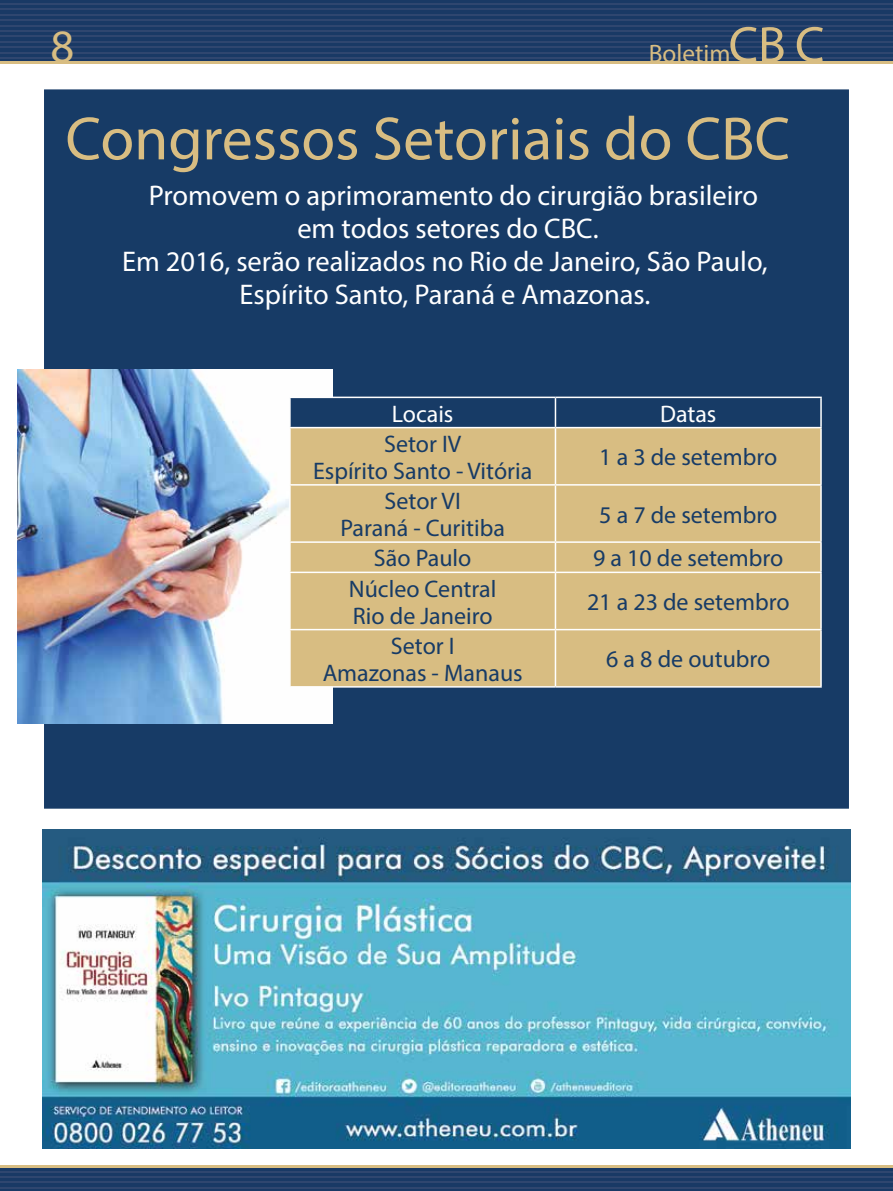
<style>
.page{position:relative;width:893px;height:1191px;background:#fff}
.page>*{position:absolute;margin:0;border:0;box-sizing:border-box;transform-origin:0 0}
.t1{font:61.5px "Myriad Pro";color:#d8bd82}
.t2{font:46.5px "Myriad Pro";color:#d8bd82}
.t3{font:28.5px/33px "Myriad Pro";color:#fff;text-align:center}
.t4{font:25.35px "Myriad Pro";color:#d8bd82}
.t5{font:24px/27px "Myriad Pro";color:#173b66;text-align:center}
.t6{font:24px "Myriad Pro";color:#fff}
.s1{font-size:50.85px}
</style>
<div class="page">
<div style="left:0;top:0;width:893px;height:62px;background:#193965"></div>
<hr style="left:0;top:3px;width:893px;height:2px;background:#2f466f">
<hr style="left:0;top:9px;width:893px;height:1px;background:#2f466f">
<hr style="left:0;top:14px;width:893px;height:2px;background:#2f466f">
<hr style="left:0;top:19px;width:893px;height:2px;background:#2f466f">
<hr style="left:0;top:25px;width:893px;height:1px;background:#2f466f">
<hr style="left:0;top:30px;width:893px;height:2px;background:#2f466f">
<hr style="left:0;top:36px;width:893px;height:1px;background:#2f466f">
<hr style="left:0;top:41px;width:893px;height:2px;background:#2f466f">
<hr style="left:0;top:47px;width:893px;height:1px;background:#2f466f">
<hr style="left:0;top:52px;width:893px;height:1px;background:#2f466f">
<hr style="left:0;top:57px;width:893px;height:2px;background:#2f466f">
<hr style="left:0;top:62px;width:893px;height:2px;background:#d8bd82">
<svg style="left:0;top:1167px;width:893px;height:24px;background:#274268"></svg>
<hr style="left:0;top:1187px;width:893px;height:1px;background:#2f466f">
<hr style="left:0;top:1181px;width:893px;height:2px;background:#2f466f">
<hr style="left:0;top:1176px;width:893px;height:1px;background:#2f466f">
<hr style="left:0;top:1170px;width:893px;height:2px;background:#2f466f">
<hr style="left:0;top:1165px;width:893px;height:2px;background:#d8bd82">
<div style="left:42px;top:88px;width:808px;height:722px;background:#173b66"></div>
<img style="left:43px;top:829px;width:807px;height:319px">
<img style="left:17px;top:369px;width:315px;height:354px">
<svg style="left:291px;top:428px;width:529px;height:258px;background:#d8be84"></svg>
<hr style="left:289px;top:396px;width:266px;height:2px;background:#fff">
<hr style="left:289px;top:398px;width:2px;height:29px;background:#fff">
<hr style="left:555px;top:396px;width:267px;height:2px;background:#fff">
<svg style="left:290px;top:397px;width:530px;height:30px"></svg>
<hr style="left:820px;top:398px;width:2px;height:29px;background:#fff">
<hr style="left:289px;top:427px;width:266px;height:1px;background:#fff">
<hr style="left:289px;top:428px;width:2px;height:56px;background:#fff">
<hr style="left:555px;top:427px;width:267px;height:1px;background:#fff">
<hr style="left:555px;top:428px;width:1px;height:56px;background:#fff">
<hr style="left:820px;top:428px;width:2px;height:56px;background:#fff">
<hr style="left:289px;top:484px;width:266px;height:1px;background:#fff">
<hr style="left:289px;top:485px;width:2px;height:56px;background:#fff">
<hr style="left:555px;top:484px;width:267px;height:1px;background:#fff">
<hr style="left:555px;top:485px;width:1px;height:56px;background:#fff">
<hr style="left:820px;top:485px;width:2px;height:56px;background:#fff">
<hr style="left:289px;top:541px;width:266px;height:2px;background:#fff">
<hr style="left:289px;top:543px;width:2px;height:28px;background:#fff">
<hr style="left:555px;top:541px;width:267px;height:2px;background:#fff">
<svg style="left:555px;top:543px;width:1px;height:28px"></svg>
<hr style="left:820px;top:543px;width:2px;height:28px;background:#fff">
<hr style="left:289px;top:571px;width:266px;height:2px;background:#fff">
<hr style="left:289px;top:573px;width:2px;height:56px;background:#fff">
<hr style="left:555px;top:571px;width:267px;height:2px;background:#fff">
<hr style="left:555px;top:573px;width:1px;height:56px;background:#fff">
<hr style="left:820px;top:573px;width:2px;height:56px;background:#fff">
<hr style="left:289px;top:629px;width:266px;height:1px;background:#fff">
<hr style="left:289px;top:630px;width:2px;height:56px;background:#fff">
<hr style="left:555px;top:629px;width:267px;height:1px;background:#fff">
<hr style="left:555px;top:630px;width:1px;height:56px;background:#fff">
<hr style="left:820px;top:630px;width:2px;height:56px;background:#fff">
<hr style="left:289px;top:686px;width:266px;height:1px;background:#fff">
<hr style="left:555px;top:686px;width:267px;height:1px;background:#fff">
<h2 class="t2" style="left:51px;top:18px;width:25px">8</h2>
<p class="t4" style="left:649px;top:38px;width:177px">Boletim<span class="s1">CB C</span></p>
<h1 class="t1" style="left:65px;top:101px;width:726px">Congressos Setoriais do CBC</h1>
<p class="t3" style="left:122px;top:178px;width:647px">Promovem o aprimoramento do cirurgião brasileiro em todos setores do CBC.<br>Em 2016, serão realizados no Rio de Janeiro, São Paulo, Espírito Santo, Paraná e Amazonas.</p>
<p class="t6" style="left:392px;top:399px;width:63px">Locais</p>
<p class="t6" style="left:660px;top:399px;width:58px">Datas</p>
<p class="t5" style="left:313px;top:430px;width:221px">Setor IV<br>Espírito Santo - Vitória</p>
<p class="t5" style="left:599px;top:443px;width:179px">1 a 3 de setembro</p>
<p class="t5" style="left:340px;top:487px;width:166px">Setor VI<br>Paraná - Curitiba</p>
<p class="t5" style="left:599px;top:501px;width:179px">5 a 7 de setembro</p>
<p class="t5" style="left:374px;top:544px;width:99px">São Paulo</p>
<p class="t5" style="left:593px;top:544px;width:192px">9 a 10 de setembro</p>
<p class="t5" style="left:349px;top:574px;width:149px;text-align:left">Núcleo Central<br>Rio de Janeiro</p>
<p class="t5" style="left:587px;top:588px;width:204px">21 a 23 de setembro</p>
<p class="t5" style="left:323px;top:632px;width:202px">Setor I<br>Amazonas - Manaus</p>
<p class="t5" style="left:606px;top:645px;width:166px">6 a 8 de outubro</p>
</div>
